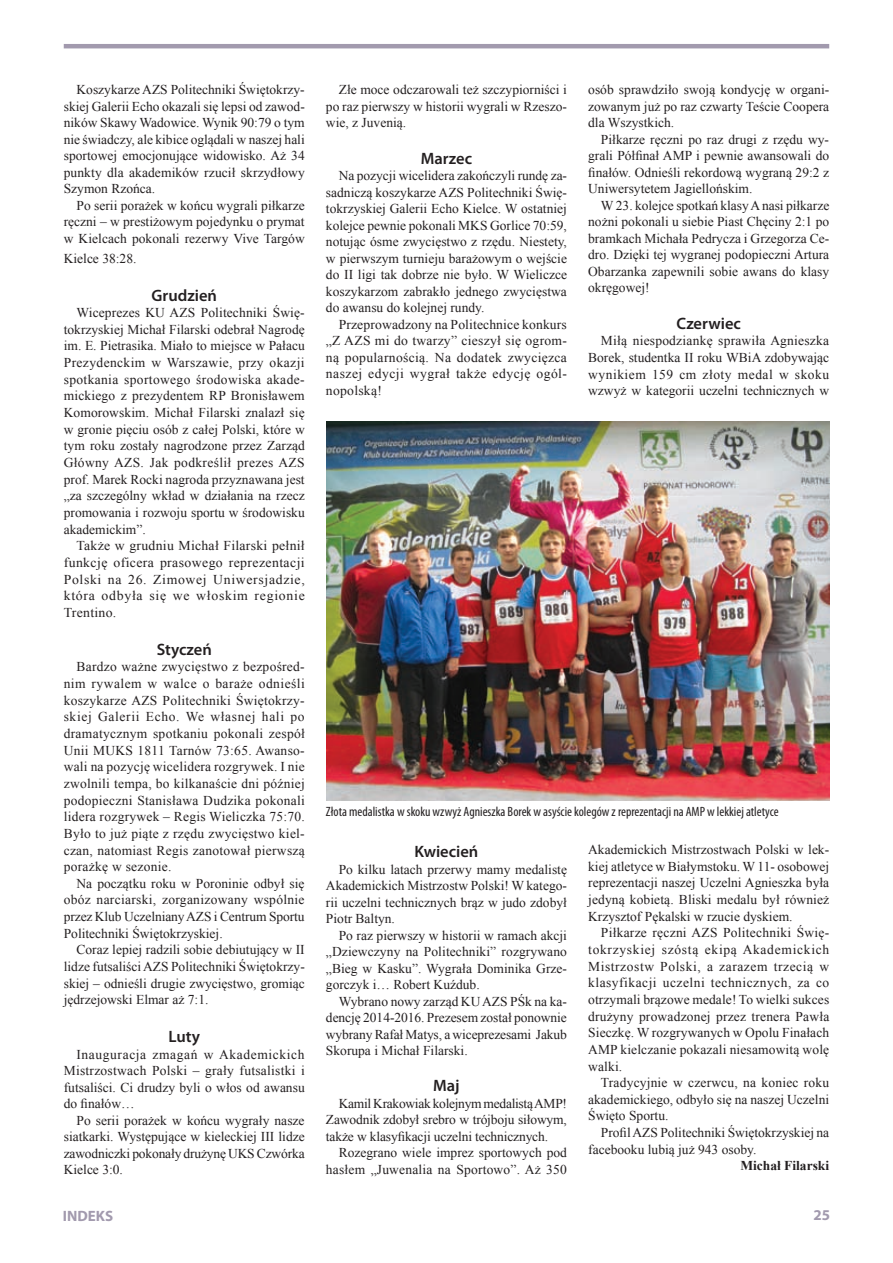
<style>
.page{position:relative;width:893px;height:1263px;background:#fff}
.page>*{position:absolute;margin:0;border:0;box-sizing:border-box;transform-origin:0 0}
.t1{font:600 16.5px "Myriad Pro";color:#231f20}
.t2{font:700 15px "Myriad Pro";color:#a29aae}
.t3{font:13.5px/16.6px "Times New Roman";color:#231f20;text-align:justify}
.t4{font:condensed 13.5px "Myriad Pro";color:#231f20}
.t5{font:700 13.5px "Times New Roman";color:#231f20}
</style>
<div class="page">
<hr style="left:64px;top:44px;width:765px;height:4px;background:#a29aae">
<img style="left:326px;top:421px;width:503px;height:379px">
<p class="t3" style="left:64px;top:81px;width:243px;text-indent:13px">Koszykarze AZS Politechniki Świętokrzy&shy;skiej Galerii Echo okazali się lepsi od zawod&shy;ników Skawy Wadowice. Wynik 90:79 o tym nie świadczy, ale kibice oglądali w naszej hali sportowej emocjonujące widowisko. Aż 34 punkty dla akademików rzucił skrzydłowy Szymon Rzońca.</p>
<p class="t3" style="left:64px;top:197px;width:243px;text-indent:13px">Po serii porażek w końcu wygrali piłkarze ręczni – w prestiżowym pojedynku o prymat w Kielcach pokonali rezerwy Vive Targów</p>
<p class="t3" style="left:64px;top:250px;width:74px">Kielce 38:28.</p>
<p class="t1" style="left:152px;top:284px;width:67px">Grudzień</p>
<p class="t3" style="left:64px;top:304px;width:243px;text-indent:13px">Wiceprezes KU AZS Politechniki Świę&shy;tokrzyskiej Michał Filarski odebrał Nagrodę im. E. Pietrasika. Miało to miejsce w Pałacu Prezydenckim w Warszawie, przy okazji spotkania sportowego środowiska akade&shy;mickiego z prezydentem RP Bronisławem Komorowskim. Michał Filarski znalazł się w gronie pięciu osób z całej Polski, które w tym roku zostały nagrodzone przez Zarząd Główny AZS. Jak podkreślił prezes AZS prof. Marek Rocki nagroda przyznawana jest „za szczególny wkład w działania na rzecz promowania i rozwoju sportu w środowisku akademickim”.</p>
<p class="t3" style="left:64px;top:537px;width:243px;text-indent:13px">Także w grudniu Michał Filarski pełnił funkcję oficera prasowego reprezentacji Polski na 26. Zimowej Uniwersjadzie, która odbyła się we włoskim regionie Trentino.</p>
<p class="t1" style="left:157px;top:639px;width:57px">Styczeń</p>
<p class="t3" style="left:64px;top:658px;width:243px;text-indent:13px">Bardzo ważne zwycięstwo z bezpośred&shy;nim rywalem w walce o baraże odnieśli koszykarze AZS Politechniki Świętokrzy&shy;skiej Galerii Echo. We własnej hali po dramatycznym spotkaniu pokonali zespół Unii MUKS 1811 Tarnów 73:65. Awanso&shy;wali na pozycję wicelidera rozgrywek. I nie zwolnili tempa, bo kilkanaście dni później podopieczni Stanisława Dudzika pokonali lidera rozgrywek – Regis Wieliczka 75:70.<br>Było to już piąte z rzędu zwycięstwo kiel&shy;czan, natomiast Regis zanotował pierwszą porażkę w sezonie.</p>
<p class="t3" style="left:64px;top:875px;width:242px;text-indent:13px">Na początku roku w Poroninie odbył się obóz narciarski, zorganizowany wspólnie przez Klub Uczelniany AZS i Centrum Sportu Politechniki Świętokrzyskiej.</p>
<p class="t3" style="left:64px;top:941px;width:243px;text-indent:13px">Coraz lepiej radzili sobie debiutujący w II lidze futsaliści AZS Politechniki Świętokrzy&shy;skiej – odnieśli drugie zwycięstwo, gromiąc jędrzejowski Elmar aż 7:1.</p>
<p class="t1" style="left:169px;top:1026px;width:33px">Luty</p>
<p class="t3" style="left:64px;top:1046px;width:243px;text-indent:13px">Inauguracja zmagań w Akademickich Mistrzostwach Polski – grały futsalistki i futsaliści. Ci drudzy byli o włos od awansu do finałów…</p>
<p class="t3" style="left:64px;top:1112px;width:242px;text-indent:13px">Po serii porażek w końcu wygrały nasze siatkarki. Występujące w kieleckiej III lidze zawodniczki pokonały drużynę UKS Czwórka Kielce 3:0.</p>
<p class="t3" style="left:326px;top:81px;width:242px;text-indent:13px">Złe moce odczarowali też szczypiorniści i po raz pierwszy w historii wygrali w Rzeszo&shy;wie, z Juvenią.</p>
<p class="t1" style="left:421px;top:148px;width:53px">Marzec</p>
<p class="t3" style="left:326px;top:167px;width:243px;text-indent:13px">Na pozycji wicelidera zakończyli rundę za&shy;sadniczą koszykarze AZS Politechniki Świę&shy;tokrzyskiej Galerii Echo Kielce. W ostatniej kolejce pewnie pokonali MKS Gorlice 70:59, notując ósme zwycięstwo z rzędu. Niestety, w pierwszym turnieju barażowym o wejście do II ligi tak dobrze nie było. W Wieliczce koszykarzom zabrakło jednego zwycięstwa do awansu do kolejnej rundy.</p>
<p class="t3" style="left:326px;top:316px;width:243px;text-indent:13px">Przeprowadzony na Politechnice konkurs „Z AZS mi do twarzy” cieszył się ogrom&shy;ną popularnością. Na dodatek zwycięzca naszej edycji wygrał także edycję ogól&shy;nopolską!</p>
<p class="t3" style="left:588px;top:81px;width:243px">osób sprawdziło swoją kondycję w organi&shy;zowanym już po raz czwarty Teście Coopera dla Wszystkich.</p>
<p class="t3" style="left:588px;top:131px;width:242px;text-indent:13px">Piłkarze ręczni po raz drugi z rzędu wy&shy;grali Półfinał AMP i pewnie awansowali do finałów. Odnieśli rekordową wygraną 29:2 z Uniwersytetem Jagiellońskim.</p>
<p class="t3" style="left:588px;top:197px;width:243px;text-indent:13px">W 23. kolejce spotkań klasy A nasi piłkarze nożni pokonali u siebie Piast Chęciny 2:1 po bramkach Michała Pedrycza i Grzegorza Ce&shy;dro. Dzięki tej wygranej podopieczni Artura Obarzanka zapewnili sobie awans do klasy okręgowej!</p>
<p class="t1" style="left:676px;top:313px;width:66px">Czerwiec</p>
<p class="t3" style="left:588px;top:332px;width:243px;text-indent:13px">Miłą niespodziankę sprawiła Agnieszka Borek, studentka II roku WBiA zdobywając wynikiem 159 cm złoty medal w skoku wzwyż w kategorii uczelni technicznych w</p>
<p class="t4" style="left:326px;top:803px;width:454px">Złota medalistka w skoku wzwyż Agnieszka Borek w asyście kolegów z reprezentacji na AMP w lekkiej atletyce</p>
<p class="t1" style="left:415px;top:841px;width:65px">Kwiecień</p>
<p class="t3" style="left:326px;top:861px;width:243px;text-indent:13px">Po kilku latach przerwy mamy medalistę Akademickich Mistrzostw Polski! W katego&shy;rii uczelni technicznych brąz w judo zdobył Piotr Baltyn.</p>
<p class="t3" style="left:326px;top:927px;width:243px;text-indent:13px">Po raz pierwszy w historii w ramach akcji „Dziewczyny na Politechniki” rozgrywano „Bieg w Kasku”. Wygrała Dominika Grze&shy;gorczyk i… Robert Kuźdub.</p>
<p class="t3" style="left:326px;top:993px;width:243px;text-indent:13px">Wybrano nowy zarząd KU AZS PŚk na ka&shy;dencję 2014-2016. Prezesem został ponownie wybrany Rafał Matys, a wiceprezesami Jakub Skorupa i Michał Filarski.</p>
<p class="t1" style="left:433px;top:1075px;width:28px">Maj</p>
<p class="t3" style="left:326px;top:1095px;width:243px;text-indent:13px">Kamil Krakowiak kolejnym medalistą AMP!<br>Zawodnik zdobył srebro w trójboju siłowym, także w klasyfikacji uczelni technicznych.</p>
<p class="t3" style="left:326px;top:1144px;width:242px;text-align:right">Rozegrano wiele imprez sportowych pod hasłem „Juwenalia na Sportowo”. Aż 350</p>
<p class="t3" style="left:588px;top:841px;width:243px">Akademickich Mistrzostwach Polski w lek&shy;kiej atletyce w Białymstoku. W 11- osobowej reprezentacji naszej Uczelni Agnieszka była jedyną kobietą. Bliski medalu był również Krzysztof Pękalski w rzucie dyskiem.</p>
<p class="t3" style="left:588px;top:924px;width:243px;text-indent:13px">Piłkarze ręczni AZS Politechniki Świę&shy;tokrzyskiej szóstą ekipą Akademickich Mistrzostw Polski, a zarazem trzecią w klasyfikacji uczelni technicznych, za co otrzymali brązowe medale! To wielki sukces drużyny prowadzonej przez trenera Pawła Sieczkę. W rozgrywanych w Opolu Finałach AMP kielczanie pokazali niesamowitą wolę walki.</p>
<p class="t3" style="left:588px;top:1074px;width:243px;text-indent:13px">Tradycyjnie w czerwcu, na koniec roku akademickiego, odbyło się na naszej Uczelni Święto Sportu.</p>
<p class="t3" style="left:588px;top:1124px;width:243px;text-indent:13px">Profil AZS Politechniki Świętokrzyskiej na facebooku lubią już 943 osoby.</p>
<p class="t5" style="left:740px;top:1156px;width:90px">Michał Filarski</p>
<p class="t2" style="left:63px;top:1206px;width:52px">INDEKS</p>
<p class="t2" style="left:813px;top:1205px;width:18px">25</p>
</div>
